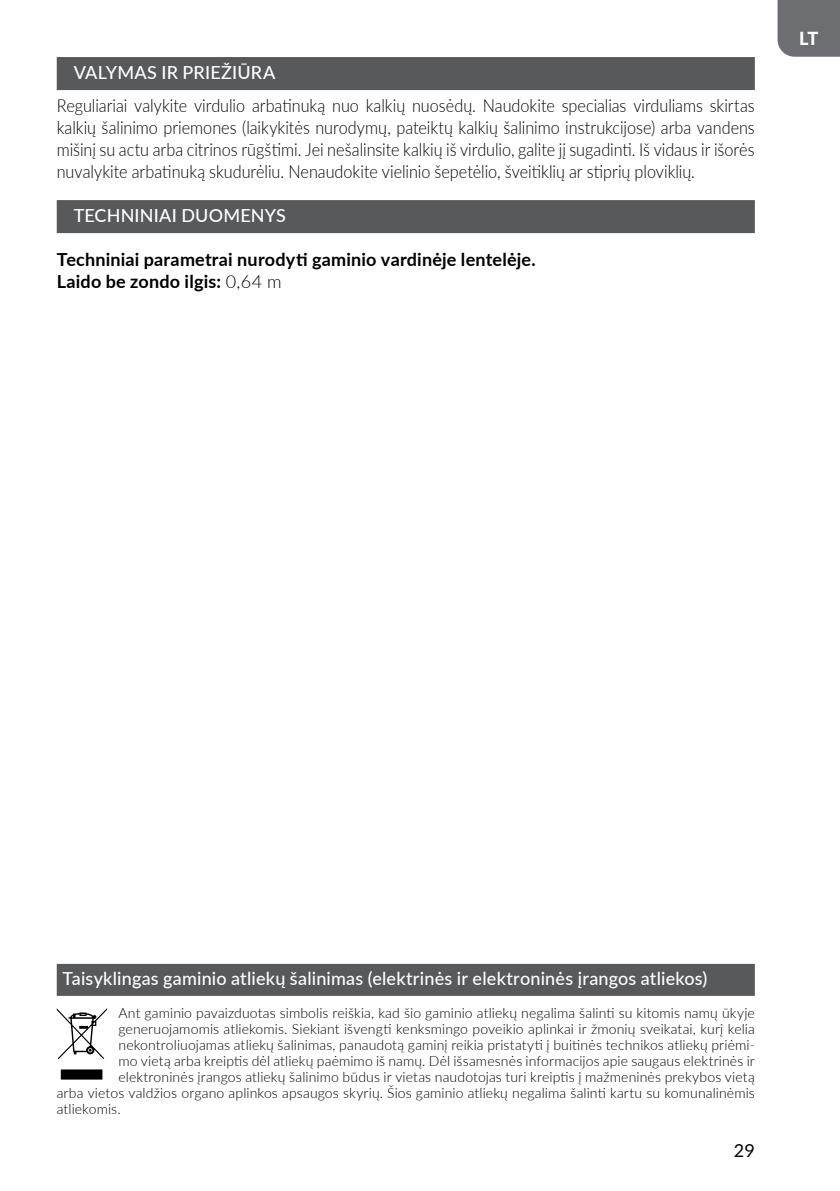
<style>
.page{position:relative;width:840px;height:1191px;background:#fff}
.page>*{position:absolute;margin:0;border:0;box-sizing:border-box;transform-origin:0 0}
.t1{font:300 18px/22px "Lato";color:#000;text-align:justify;scale:.9 1}
.t2{font:500 18px "Lato";letter-spacing:.01em;color:#fff}
.t3{font:700 18px/22px "Lato";letter-spacing:.01em;color:#000}
.t4{font:18px "Lato";color:#000}
.t5{font:800 18px "Lato";color:#fff}
.t6{font:300 14px "Lato";letter-spacing:.005em;color:#000}
.s1{font-weight:300}
</style>
<div class="page">
<div style="left:777px;top:0;width:62px;height:57px;background:#6d6e71"></div>
<div style="left:57px;top:57px;width:697px;height:33px;background:#58595b"></div>
<div style="left:57px;top:200px;width:697px;height:33px;background:#58595b"></div>
<div style="left:57px;top:964px;width:697px;height:32px;background:#58595b"></div>
<svg style="left:57px;top:1008px;width:50px;height:71px"></svg>
<p class="t2" style="left:74px;top:59px;width:203px">VALYMAS IR PRIEŽIŪRA</p>
<p class="t1" style="left:57px;top:94px;width:776px">Reguliariai valykite virdulio arbatinuką nuo kalkių nuosėdų. Naudokite specialias virduliams skirtas kalkių šalinimo priemones (laikykitės nurodymų, pateiktų kalkių šalinimo instrukcijose) arba vandens mišinį su actu arba citrinos rūgštimi. Jei nešalinsite kalkių iš virdulio, galite jį sugadinti. Iš vidaus ir išorės nuvalykite arbatinuką skudurėliu. Nenaudokite vielinio šepetėlio, šveitiklių ar stiprių ploviklių.</p>
<p class="t2" style="left:74px;top:202px;width:213px">TECHNINIAI DUOMENYS</p>
<p class="t3" style="left:57px;top:247px;width:480px">Techniniai parametrai nurodyti gaminio vardinėje lentelėje.<br>Laido be zondo ilgis: <span class="s1">0,64 m</span></p>
<p class="t5" style="left:798px;top:25px;width:20px">LT</p>
<p class="t2" style="left:62px;top:965px;width:646px">Taisyklingas gaminio atliekų šalinimas (elektrinės ir elektroninės įrangos atliekos)</p>
<p class="t6" style="left:118px;top:1002px;width:637px">Ant gaminio pavaizduotas simbolis reiškia, kad šio gaminio atliekų negalima šalinti su kitomis namų ūkyje</p>
<p class="t6" style="left:118px;top:1018px;width:637px">generuojamomis atliekomis. Siekiant išvengti kenksmingo poveikio aplinkai ir žmonių sveikatai, kurį kelia</p>
<p class="t6" style="left:118px;top:1034px;width:637px">nekontroliuojamas atliekų šalinimas, panaudotą gaminį reikia pristatyti į buitinės technikos atliekų priėmi-</p>
<p class="t6" style="left:118px;top:1050px;width:637px">mo vietą arba kreiptis dėl atliekų paėmimo iš namų. Dėl išsamesnės informacijos apie saugaus elektrinės ir</p>
<p class="t6" style="left:118px;top:1066px;width:637px">elektroninės įrangos atliekų šalinimo būdus ir vietas naudotojas turi kreiptis į mažmeninės prekybos vietą</p>
<p class="t6" style="left:57px;top:1082px;width:699px">arba vietos valdžios organo aplinkos apsaugos skyrių. Šios gaminio atliekų negalima šalinti kartu su komunalinėmis</p>
<p class="t6" style="left:57px;top:1098px;width:65px">atliekomis.</p>
<p class="t4" style="left:733px;top:1137px;width:22px">29</p>
</div>
